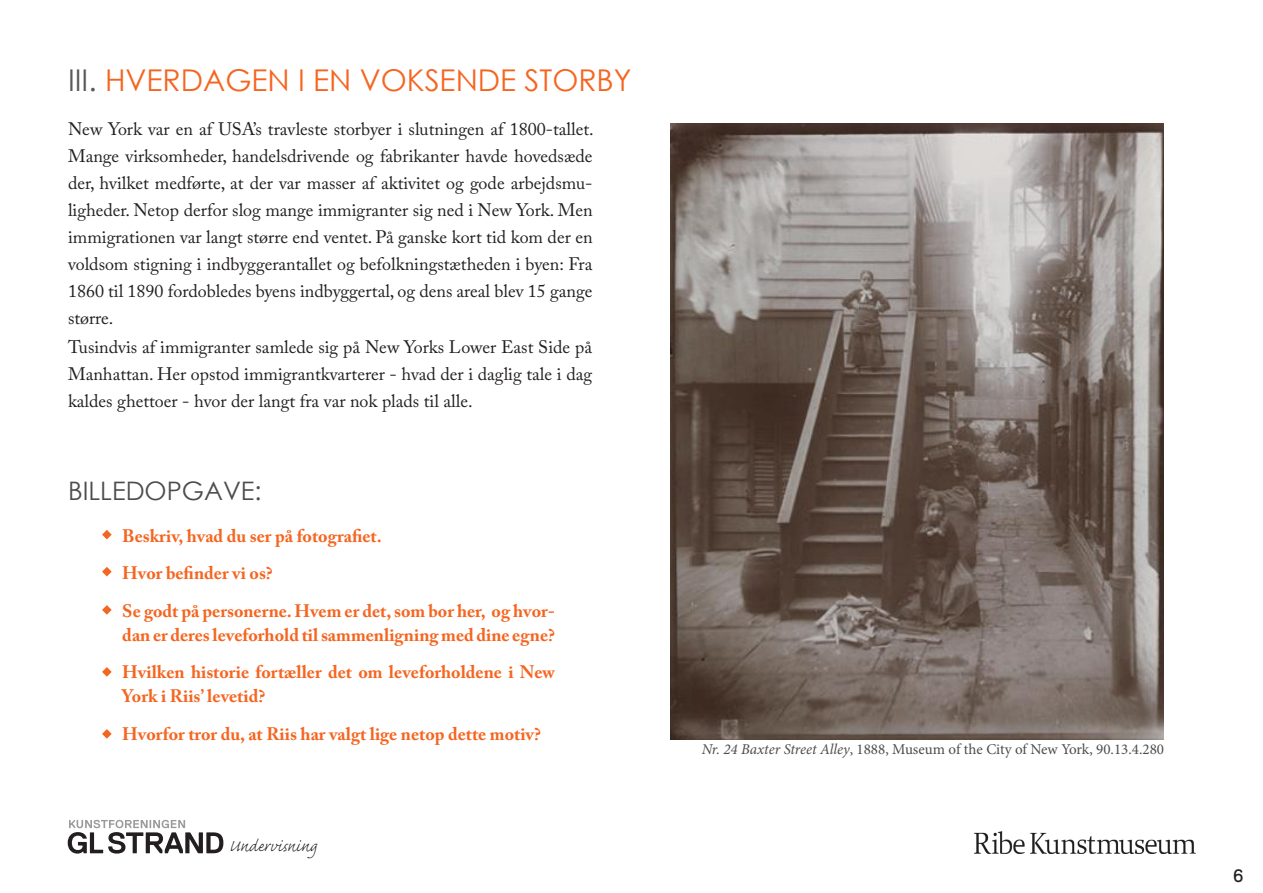
<style>
.page{position:relative;width:1263px;height:893px;background:#fff}
.page>*{position:absolute;margin:0;border:0;box-sizing:border-box;transform-origin:0 0}
.t1{font:30px "Century Gothic";color:#f56520}
.t2{font:25.5px "Century Gothic";color:#4b4c4d}
.t3{font:300 21px "Caflisch Script Pro";color:#231f20}
.t4{font:18px/27px "Adobe Caslon Pro";color:#231f20;text-align:justify}
.t5{font:700 18px/24px "Adobe Caslon Pro";color:#f56520}
.t6{font:18px "Replica Std";color:#231f20}
.t7{font:15px "Minion Pro";color:#4b4c4d}
.s1{color:#57585a}
.s2{font-style:italic}
</style>
<div class="page">
<svg style="left:68px;top:820px;width:155px;height:34px"></svg>
<img style="left:974px;top:832px;width:221px;height:21px">
<svg style="left:102px;top:530px;width:10px;height:9px"></svg>
<svg style="left:102px;top:567px;width:10px;height:9px"></svg>
<svg style="left:102px;top:605px;width:10px;height:10px"></svg>
<svg style="left:102px;top:667px;width:10px;height:10px"></svg>
<svg style="left:102px;top:729px;width:10px;height:10px"></svg>
<img style="left:670px;top:123px;width:494px;height:617px">
<p class="t1" style="left:68px;top:59px;width:565px"><span class="s1">III.</span> HVERDAGEN I EN VOKSENDE STORBY</p>
<p class="t4" style="left:68px;top:115px;width:527px">New York var en af USA’s travleste storbyer i slutningen af 1800-tallet.<br>Mange virksomheder, handelsdrivende og fabrikanter havde hovedsæde der, hvilket medførte, at der var masser af aktivitet og gode arbejdsmu&shy;ligheder. Netop derfor slog mange immigranter sig ned i New York. Men immigrationen var langt større end ventet. På ganske kort tid kom der en voldsom stigning i indbyggerantallet og befolkningstætheden i byen: Fra 1860 til 1890 fordobledes byens indbyggertal, og dens areal blev 15 gange større.</p>
<p class="t4" style="left:68px;top:334px;width:526px">Tusindvis af immigranter samlede sig på New Yorks Lower East Side på Manhattan. Her opstod immigrantkvarterer - hvad der i daglig tale i dag kaldes ghettoer - hvor der langt fra var nok plads til alle.</p>
<p class="t2" style="left:68px;top:473px;width:195px">BILLEDOPGAVE:</p>
<p class="t5" style="left:122px;top:523px;width:261px">Beskriv, hvad du ser på fotografiet.</p>
<p class="t5" style="left:122px;top:561px;width:152px">Hvor befinder vi os?</p>
<p class="t5" style="left:122px;top:598px;width:434px">Se godt på personerne. Hvem er det, som bor her, og hvor&shy;dan er deres leveforhold til sammenligning med dine egne?</p>
<p class="t5" style="left:122px;top:660px;width:434px">Hvilken historie fortæller det om leveforholdene i New<br>York i Riis’ levetid?</p>
<p class="t5" style="left:122px;top:721px;width:420px">Hvorfor tror du, at Riis har valgt lige netop dette motiv?</p>
<p class="t3" style="left:229px;top:835px;width:89px">Undervisning</p>
<p class="t7" style="left:702px;top:739px;width:464px"><span class="s2">Nr. 24 Baxter Street Alley</span>, 1888, Museum of the City of New York, 90.13.4.280</p>
<p class="t6" style="left:1233px;top:866px;width:12px">6</p>
</div>
